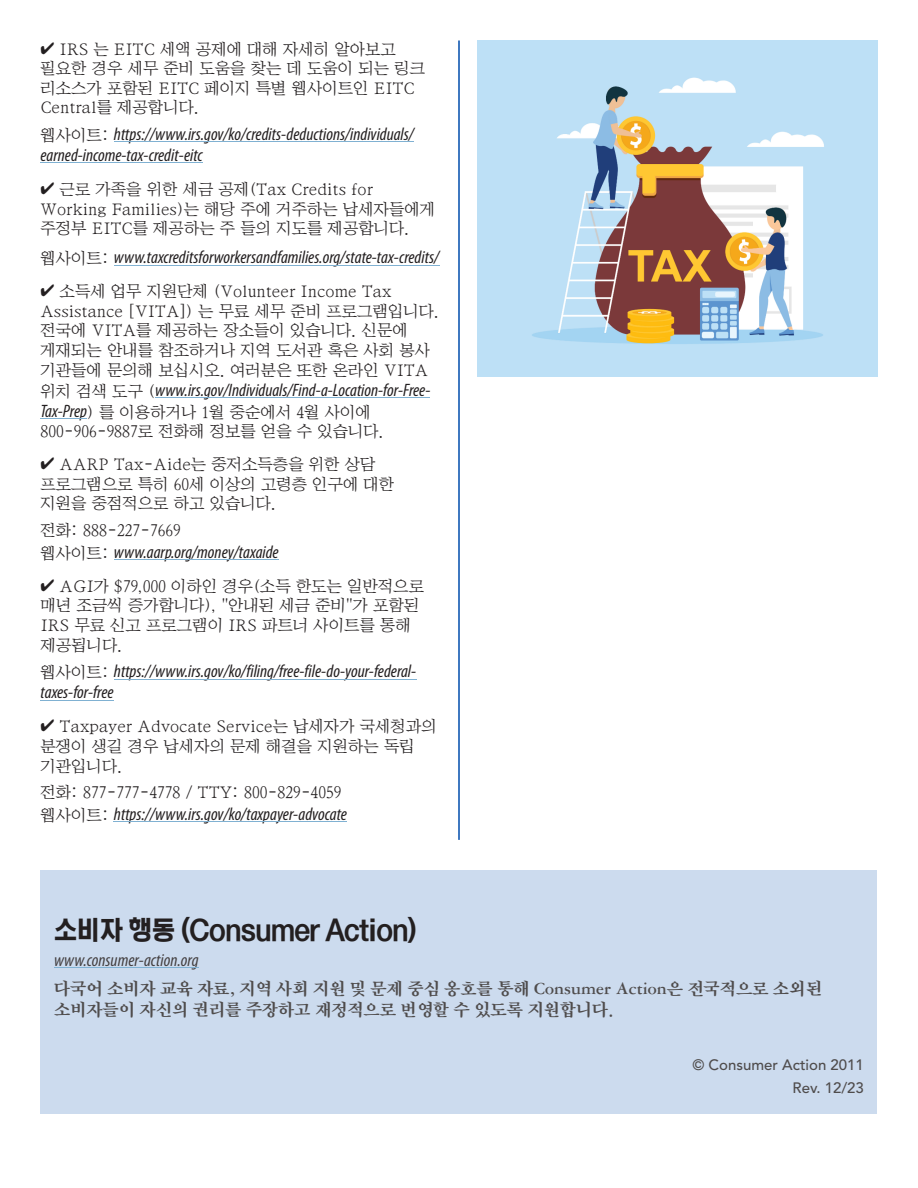
<style>
.page{position:relative;width:918px;height:1188px;background:#fff}
.page>*{position:absolute;margin:0;border:0;box-sizing:border-box;transform-origin:0 0}
.t1{font:27px "San St M";color:#231f20}
.t2{font:italic condensed 18px/21px "Myriad Pro";color:#231f20}
.t3{font:18px/21px "Sand Km";color:#4f4c4c}
.t4{font:italic condensed 18px "Myriad Pro";color:#444041}
.t5{font:16.5px/19.5px "San Ns M";color:#231f20}
.t6{font:500 15px/22.5px "Avenir LT Std";color:#4f4c4c;text-align:right}
.s1{font-family:"San Ns M";font-style:normal;font-stretch:normal;font-size:16.5px}
.s2{font-family:"Myriad Pro";font-style:italic;font-stretch:condensed;font-size:18px}
</style>
<div class="page">
<hr style="left:458px;top:40px;width:2px;height:800px;background:#004dac">
<div style="left:40px;top:871px;width:838px;height:243px;background:#ccdbee"></div>
<hr style="left:54px;top:967px;width:145px;height:1px;background:#80b1d2">
<hr style="left:114px;top:141px;width:300px;height:1px;background:#80b1d2">
<hr style="left:40px;top:162px;width:163px;height:1px;background:#80b1d2">
<hr style="left:114px;top:265px;width:325px;height:1px;background:#80b1d2">
<hr style="left:155px;top:397px;width:275px;height:1px;background:#80b1d2">
<hr style="left:40px;top:418px;width:47px;height:1px;background:#80b1d2">
<hr style="left:114px;top:559px;width:165px;height:1px;background:#80b1d2">
<hr style="left:114px;top:679px;width:302px;height:1px;background:#80b1d2">
<hr style="left:40px;top:700px;width:74px;height:1px;background:#80b1d2">
<hr style="left:114px;top:821px;width:233px;height:1px;background:#80b1d2">
<img style="left:477px;top:40px;width:401px;height:336px">
<p class="t5" style="left:40px;top:39px;width:386px">✔ IRS 는 EITC 세액 공제에 대해 자세히 알아보고 필요한 경우 세무 준비 도움을 찾는 데 도움이 되는 링크 리소스가 포함된 EITC 페이지 특별 웹사이트인 EITC<br>Central를 제공합니다.</p>
<p class="t2" style="left:40px;top:125px;width:375px"><span class="s1">웹사이트:</span> https://www.irs.gov/ko/credits-deductions/individuals/ earned-income-tax-credit-eitc</p>
<p class="t5" style="left:40px;top:179px;width:396px">✔ 근로 가족을 위한 세금 공제(Tax Credits for<br>Working Families)는 해당 주에 거주하는 납세자들에게 주정부 EITC를 제공하는 주 들의 지도를 제공합니다.</p>
<p class="t2" style="left:40px;top:248px;width:400px"><span class="s1">웹사이트:</span> www.taxcreditsforworkersandfamilies.org/state-tax-credits/</p>
<p class="t5" style="left:40px;top:282px;width:400px">✔ 소득세 업무 지원단체 (Volunteer Income Tax<br>Assistance [VITA]) 는 무료 세무 준비 프로그램입니다. 전국에 VITA를 제공하는 장소들이 있습니다. 신문에 게재되는 안내를 참조하거나 지역 도서관 혹은 사회 봉사 기관들에 문의해 보십시오. 여러분은 또한 온라인 VITA</p>
<p class="t2" style="left:40px;top:381px;width:391px"><span class="s1">위치 검색 도구 (</span>www.irs.gov/Individuals/Find-a-Location-for-Free-</p>
<p class="t5" style="left:40px;top:402px;width:345px"><span class="s2">Tax-Prep</span>) 를 이용하거나 1월 중순에서 4월 사이에<br>800-906-9887로 전화해 정보를 얻을 수 있습니다.</p>
<p class="t5" style="left:40px;top:454px;width:355px">✔ AARP Tax-Aide는 중저소득층을 위한 상담 프로그램으로 특히 60세 이상의 고령층 인구에 대한 지원을 중점적으로 하고 있습니다.</p>
<p class="t5" style="left:40px;top:520px;width:142px">전화: 888-227-7669</p>
<p class="t2" style="left:40px;top:543px;width:240px"><span class="s1">웹사이트:</span> www.aarp.org/money/taxaide</p>
<p class="t5" style="left:40px;top:576px;width:386px">✔ AGI가 $79,000 이하인 경우(소득 한도는 일반적으로 매년 조금씩 증가합니다), "안내된 세금 준비"가 포함된<br>IRS 무료 신고 프로그램이 IRS 파트너 사이트를 통해 제공됩니다.</p>
<p class="t2" style="left:40px;top:662px;width:377px"><span class="s1">웹사이트:</span> https://www.irs.gov/ko/filing/free-file-do-your-federal&shy;taxes-for-free</p>
<p class="t5" style="left:40px;top:717px;width:398px">✔ Taxpayer Advocate Service는 납세자가 국세청과의 분쟁이 생길 경우 납세자의 문제 해결을 지원하는 독립 기관입니다.</p>
<p class="t5" style="left:40px;top:782px;width:302px">전화: 877-777-4778 / TTY: 800-829-4059</p>
<p class="t2" style="left:40px;top:805px;width:308px"><span class="s1">웹사이트:</span> https://www.irs.gov/ko/taxpayer-advocate</p>
<h1 class="t1" style="left:54px;top:917px;width:364px">소비자 행동 (Consumer Action)</h1>
<p class="t4" style="left:54px;top:952px;width:146px">www.consumer-action.org</p>
<p class="t3" style="left:54px;top:978px;width:769px">다국어 소비자 교육 자료, 지역 사회 지원 및 문제 중심 옹호를 통해 Consumer Action은 전국적으로 소외된 소비자들이 자신의 권리를 주장하고 재정적으로 번영할 수 있도록 지원합니다.</p>
<p class="t6" style="left:692px;top:1055px;width:173px">© Consumer Action 2011<br>Rev. 12/23</p>
</div>
